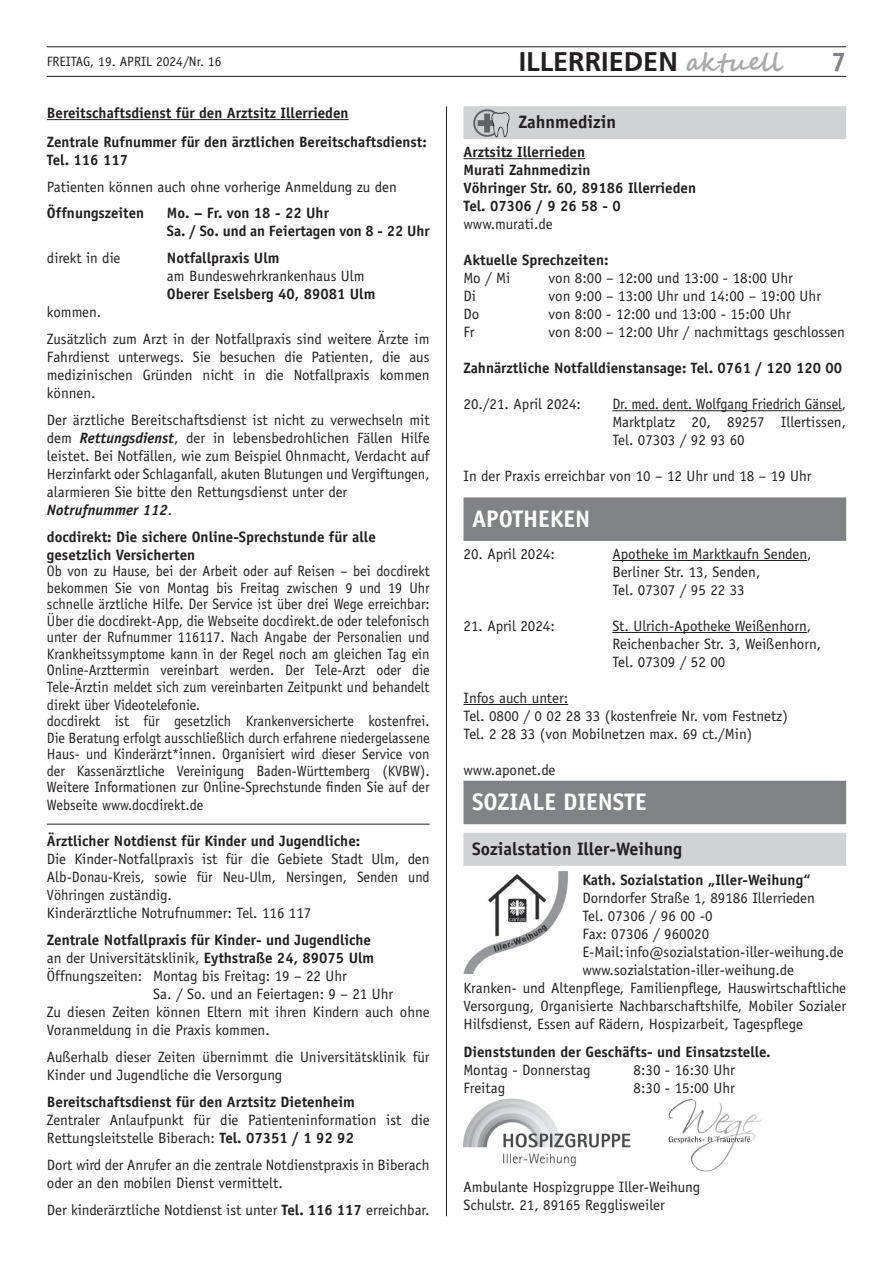
<style>
.page{position:relative;width:893px;height:1263px;background:#fff}
.page>*{position:absolute;margin:0;border:0;box-sizing:border-box;transform-origin:0 0}
.t1{font:700 27px "Frutiger";color:#231f20}
.t2{font:700 27px "Officina Sans";color:#808285}
.t3{font:700 24px "Officina Sans";color:#fff}
.t4{font:700 18px "Officina Sans";color:#231f20}
.t5{font:15px/18px "Officina Sans";color:#231f20}
.t6{font:15px/16.5px "Officina Sans";color:#231f20;text-align:justify;scale:.95 1}
.t7{font:700 15px/18px "Officina Sans";color:#231f20}
.t8{font:13.5px "Officina Sans";color:#231f20}
.s1{font-family:"Segoe Script";font-size:25.5px;color:#a8a9ad}
.s2{font-weight:700;font-style:italic}
.s3{font-weight:700}
</style>
<div class="page">
<hr style="left:47px;top:76px;width:799px;height:1px;background:#231f20">
<hr style="left:47px;top:47px;width:799px;height:1px;background:#231f20">
<hr style="left:446px;top:106px;width:1px;height:1110px;background:#231f20">
<hr style="left:463px;top:158px;width:122px;height:1px;background:#231f20">
<hr style="left:612px;top:410px;width:230px;height:1px;background:#231f20">
<hr style="left:612px;top:560px;width:195px;height:1px;background:#231f20">
<hr style="left:612px;top:632px;width:195px;height:1px;background:#231f20">
<hr style="left:463px;top:704px;width:105px;height:1px;background:#231f20">
<div style="left:463px;top:106px;width:383px;height:33px;background:#d1d2d4"></div>
<img style="left:473px;top:109px;width:37px;height:28px">
<div style="left:463px;top:498px;width:383px;height:43px;background:#808285"></div>
<div style="left:463px;top:781px;width:383px;height:43px;background:#808285"></div>
<div style="left:463px;top:833px;width:383px;height:33px;background:#d1d2d4"></div>
<img style="left:463px;top:871px;width:105px;height:103px">
<img style="left:464px;top:1098px;width:167px;height:68px">
<img style="left:668px;top:1099px;width:94px;height:73px">
<hr style="left:47px;top:119px;width:302px;height:1px;background:#231f20">
<hr style="left:47px;top:824px;width:383px;height:1px;background:#231f20">
<p class="t8" style="left:47px;top:53px;width:176px">FREITAG, 19. APRIL 2024/Nr. 16</p>
<h1 class="t1" style="left:519px;top:46px;width:264px">ILLERRIEDEN <span class="s1">aktuell</span></h1>
<h1 class="t2" style="left:831px;top:45px;width:17px">7</h1>
<p class="t7" style="left:47px;top:99px;width:381px;line-height:28.5px">Bereitschaftsdienst für den Arztsitz Illerrieden<br>Zentrale Rufnummer für den ärztlichen Bereitschaftsdienst:</p>
<p class="t7" style="left:47px;top:150px;width:83px">Tel. 116 117</p>
<p class="t5" style="left:47px;top:178px;width:351px">Patienten können auch ohne vorherige Anmeldung zu den</p>
<p class="t7" style="left:47px;top:204px;width:99px">Öffnungszeiten</p>
<p class="t7" style="left:167px;top:204px;width:264px">Mo. – Fr. von 18 - 22 Uhr<br>Sa. / So. und an Feiertagen von 8 - 22 Uhr</p>
<p class="t5" style="left:47px;top:249px;width:75px">direkt in die</p>
<p class="t7" style="left:167px;top:248px;width:114px">Notfallpraxis Ulm</p>
<p class="t5" style="left:167px;top:267px;width:199px">am Bundeswehrkrankenhaus Ulm</p>
<p class="t7" style="left:167px;top:284px;width:210px">Oberer Eselsberg 40, 89081 Ulm</p>
<p class="t5" style="left:47px;top:298px;width:384px;line-height:27px">kommen.<br>Zusätzlich zum Arzt in der Notfallpraxis sind weitere Ärzte im</p>
<p class="t5" style="left:47px;top:348px;width:384px;text-align:justify">Fahrdienst unterwegs. Sie besuchen die Patienten, die aus medizinischen Gründen nicht in die Notfallpraxis kommen können.</p>
<p class="t5" style="left:47px;top:411px;width:384px">Der ärztliche Bereitschaftsdienst ist nicht zu verwechseln mit dem <span class="s2">Rettungsdienst</span>, der in lebensbedrohlichen Fällen Hilfe leistet. Bei Notfällen, wie zum Beispiel Ohnmacht, Verdacht auf Herzinfarkt oder Schlaganfall, akuten Blutungen und Vergiftungen, alarmieren Sie bitte den Rettungsdienst unter der <span class="s2">Notrufnummer 112</span>.</p>
<p class="t7" style="left:47px;top:527px;width:330px">docdirekt: Die sichere Online-Sprechstunde für alle gesetzlich Versicherten</p>
<p class="t6" style="left:47px;top:563px;width:404px">Ob von zu Hause, bei der Arbeit oder auf Reisen – bei docdirekt bekommen Sie von Montag bis Freitag zwischen 9 und 19 Uhr schnelle ärztliche Hilfe. Der Service ist über drei Wege erreichbar:<br>Über die docdirekt-App, die Webseite docdirekt.de oder telefonisch unter der Rufnummer 116117. Nach Angabe der Personalien und Krankheitssymptome kann in der Regel noch am gleichen Tag ein Online-Arzttermin vereinbart werden. Der Tele-Arzt oder die Tele-Ärztin meldet sich zum vereinbarten Zeitpunkt und behandelt</p>
<p class="t6" style="left:47px;top:696px;width:404px;text-align:left">direkt über Videotelefonie.<br>docdirekt ist für gesetzlich Krankenversicherte kostenfrei.<br>Die Beratung erfolgt ausschließlich durch erfahrene niedergelassene Haus- und Kinderärzt*innen. Organisiert wird dieser Service von der Kassenärztliche Vereinigung Baden-Württemberg (KVBW).<br>Weitere Informationen zur Online-Sprechstunde finden Sie auf der</p>
<p class="t6" style="left:47px;top:797px;width:166px">Webseite www.docdirekt.de</p>
<p class="t7" style="left:47px;top:832px;width:315px">Ärztlicher Notdienst für Kinder und Jugendliche:</p>
<p class="t5" style="left:47px;top:850px;width:384px">Die Kinder-Notfallpraxis ist für die Gebiete Stadt Ulm, den Alb-Donau-Kreis, sowie für Neu-Ulm, Nersingen, Senden und Vöhringen zuständig.<br>Kinderärztliche Notrufnummer: Tel. 116 117</p>
<p class="t7" style="left:47px;top:931px;width:326px">Zentrale Notfallpraxis für Kinder- und Jugendliche</p>
<p class="t5" style="left:47px;top:949px;width:329px">an der Universitätsklinik, <span class="s3">Eythstraße 24, 89075 Ulm</span></p>
<p class="t5" style="left:47px;top:967px;width:301px">Öffnungszeiten: Montag bis Freitag: 19 – 22 Uhr</p>
<p class="t5" style="left:153px;top:985px;width:242px">Sa. / So. und an Feiertagen: 9 – 21 Uhr</p>
<p class="t5" style="left:47px;top:1003px;width:384px">Zu diesen Zeiten können Eltern mit ihren Kindern auch ohne</p>
<p class="t5" style="left:47px;top:1021px;width:224px">Voranmeldung in die Praxis kommen.</p>
<p class="t5" style="left:47px;top:1048px;width:384px">Außerhalb dieser Zeiten übernimmt die Universitätsklinik für<br>Kinder und Jugendliche die Versorgung</p>
<p class="t7" style="left:47px;top:1093px;width:309px">Bereitschaftsdienst für den Arztsitz Dietenheim</p>
<p class="t5" style="left:47px;top:1111px;width:384px">Zentraler Anlaufpunkt für die Patienteninformation ist die<br>Rettungsleitstelle Biberach: <span class="s3">Tel. 07351 / 1 92 92</span></p>
<p class="t5" style="left:47px;top:1156px;width:384px">Dort wird der Anrufer an die zentrale Notdienstpraxis in Biberach oder an den mobilen Dienst vermittelt.</p>
<p class="t5" style="left:47px;top:1201px;width:384px">Der kinderärztliche Notdienst ist unter <span class="s3">Tel. 116 117</span> erreichbar.</p>
<p class="t4" style="left:519px;top:111px;width:99px">Zahnmedizin</p>
<p class="t7" style="left:463px;top:143px;width:234px">Arztsitz Illerrieden<br>Murati Zahnmedizin<br>Vöhringer Str. 60, 89186 Illerrieden<br>Tel. 07306 / 9 26 58 - 0</p>
<p class="t5" style="left:463px;top:215px;width:91px">www.murati.de</p>
<p class="t7" style="left:463px;top:251px;width:146px">Aktuelle Sprechzeiten:</p>
<p class="t5" style="left:463px;top:269px;width:48px">Mo / Mi</p>
<p class="t5" style="left:548px;top:269px;width:246px">von 8:00 – 12:00 und 13:00 - 18:00 Uhr</p>
<p class="t5" style="left:463px;top:287px;width:14px">Di</p>
<p class="t5" style="left:548px;top:287px;width:274px">von 9:00 – 13:00 Uhr und 14:00 – 19:00 Uhr</p>
<p class="t5" style="left:463px;top:305px;width:17px">Do</p>
<p class="t5" style="left:548px;top:305px;width:244px">von 8:00 - 12:00 und 13:00 - 15:00 Uhr</p>
<p class="t5" style="left:463px;top:323px;width:13px">Fr</p>
<p class="t5" style="left:548px;top:323px;width:298px">von 8:00 – 12:00 Uhr / nachmittags geschlossen</p>
<p class="t7" style="left:463px;top:359px;width:380px">Zahnärztliche Notfalldienstansage: Tel. 0761 / 120 120 00</p>
<p class="t5" style="left:463px;top:395px;width:119px">20./21. April 2024:</p>
<p class="t6" style="left:612px;top:395px;width:248px;line-height:18px">Dr. med. dent. Wolfgang Friedrich Gänsel, Marktplatz 20, 89257 Illertissen, Tel. 07303 / 92 93 60</p>
<p class="t5" style="left:463px;top:467px;width:350px">In der Praxis erreichbar von 10 – 12 Uhr und 18 – 19 Uhr</p>
<h2 class="t3" style="left:472px;top:503px;width:120px">APOTHEKEN</h2>
<p class="t5" style="left:463px;top:545px;width:93px">20. April 2024:</p>
<p class="t5" style="left:612px;top:545px;width:201px">Apotheke im Marktkaufn Senden,<br>Berliner Str. 13, Senden,<br>Tel. 07307 / 95 22 33</p>
<p class="t5" style="left:463px;top:617px;width:93px">21. April 2024:</p>
<p class="t5" style="left:612px;top:617px;width:211px">St. Ulrich-Apotheke Weißenhorn,<br>Reichenbacher Str. 3, Weißenhorn,<br>Tel. 07309 / 52 00</p>
<p class="t5" style="left:463px;top:689px;width:326px">Infos auch unter:<br>Tel. 0800 / 0 02 28 33 (kostenfreie Nr. vom Festnetz)<br>Tel. 2 28 33 (von Mobilnetzen max. 69 ct./Min)</p>
<p class="t5" style="left:463px;top:761px;width:93px">www.aponet.de</p>
<h2 class="t3" style="left:472px;top:787px;width:176px">SOZIALE DIENSTE</h2>
<p class="t4" style="left:472px;top:837px;width:212px">Sozialstation Iller-Weihung</p>
<p class="t7" style="left:582px;top:870px;width:230px">Kath. Sozialstation „Iller-Weihung“</p>
<p class="t5" style="left:582px;top:888px;width:234px">Dorndorfer Straße 1, 89186 Illerrieden</p>
<p class="t5" style="left:582px;top:906px;width:132px">Tel. 07306 / 96 00 -0</p>
<p class="t5" style="left:582px;top:924px;width:128px">Fax: 07306 / 960020</p>
<p class="t5" style="left:582px;top:942px;width:263px">E-Mail:info@sozialstation-iller-weihung.de</p>
<p class="t5" style="left:582px;top:960px;width:213px">www.sozialstation-iller-weihung.de</p>
<p class="t5" style="left:463px;top:978px;width:384px">Kranken- und Altenpflege, Familienpflege, Hauswirtschaftliche</p>
<p class="t5" style="left:463px;top:996px;width:384px">Versorgung, Organisierte Nachbarschaftshilfe, Mobiler Sozialer</p>
<p class="t5" style="left:463px;top:1014px;width:341px">Hilfsdienst, Essen auf Rädern, Hospizarbeit, Tagespflege</p>
<p class="t7" style="left:463px;top:1043px;width:309px">Dienststunden der Geschäfts- und Einsatzstelle.</p>
<p class="t5" style="left:463px;top:1061px;width:129px">Montag - Donnerstag</p>
<p class="t5" style="left:634px;top:1061px;width:103px">8:30 - 16:30 Uhr</p>
<p class="t5" style="left:463px;top:1079px;width:43px">Freitag</p>
<p class="t5" style="left:634px;top:1079px;width:103px">8:30 - 15:00 Uhr</p>
<p class="t5" style="left:463px;top:1178px;width:238px">Ambulante Hospizgruppe Iller-Weihung<br>Schulstr. 21, 89165 Regglisweiler</p>
</div>
